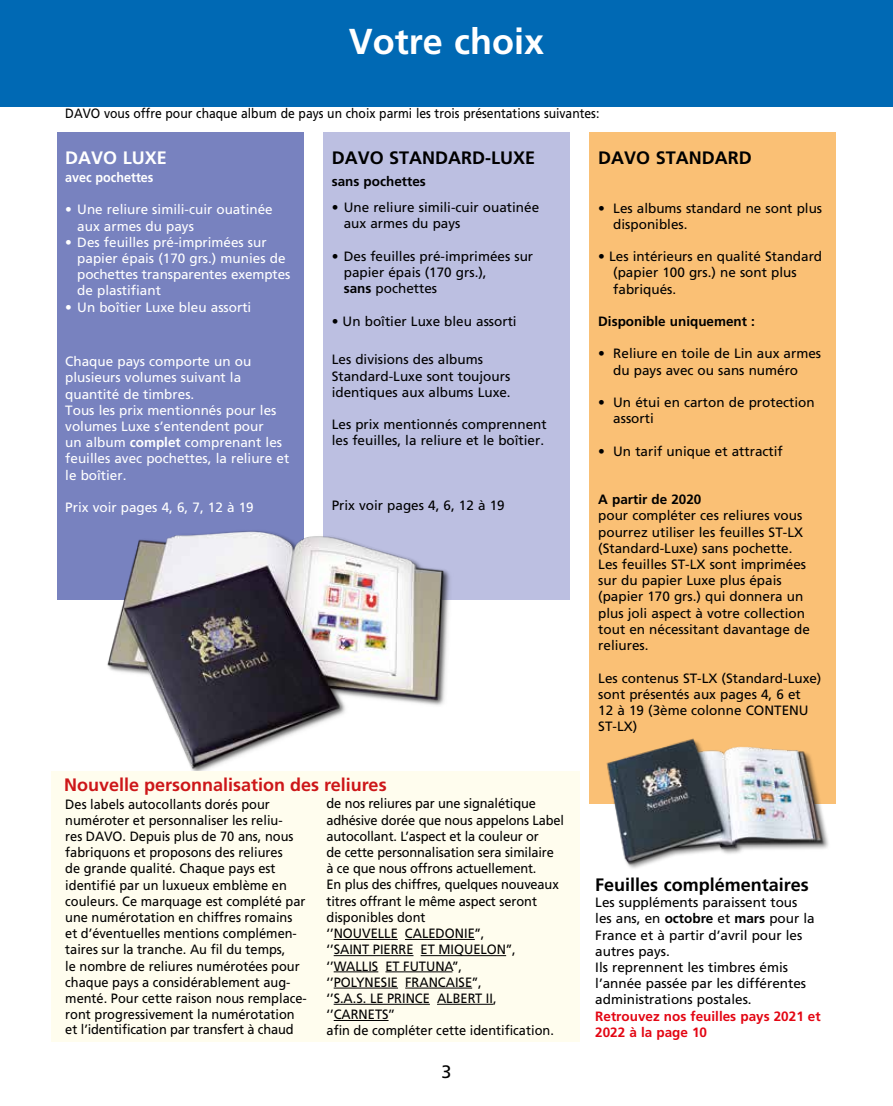
<style>
.page{position:relative;width:893px;height:1106px;background:#fff}
.page>*{position:absolute;margin:0;border:0;box-sizing:border-box;transform-origin:0 0}
.t1{font:700 36px "Frutiger LT Std";color:#fff}
.t2{font:700 18px "Frutiger LT Std";color:#000}
.t3{font:700 18px "Frutiger LT Std";color:#cd1719}
.t4{font:700 18px "Frutiger LT Std";color:#fff}
.t5{font:18px "Frutiger LT Std";color:#000}
.t6{font:13.5px/16.2px "Frutiger LT Std";color:#000}
.t7{font:13.5px/16px "Frutiger LT Std";color:#000;scale:.95 1}
.t8{font:13.5px/16.2px "Frutiger LT Std";color:#fff}
.t9{font:13.5px "Frutiger LT Std";color:#000;scale:.9 1}
.t10{font:700 13.5px "Frutiger LT Std";color:#000}
.t11{font:700 13.5px/16.2px "Frutiger LT Std";color:#e30613}
.t12{font:700 13.5px "Frutiger LT Std";color:#fff;scale:.93 1}
.s1{font-weight:700}
</style>
<div class="page">
<div style="left:0;top:0;width:893px;height:106px;background:#0069b4"></div>
<div style="left:57px;top:132px;width:247px;height:468px;background:#7882bf"></div>
<div style="left:323px;top:132px;width:247px;height:468px;background:#bcbfe1"></div>
<div style="left:589px;top:132px;width:247px;height:671px;background:#fac075"></div>
<img style="left:601px;top:738px;width:226px;height:131px">
<img style="left:107px;top:530px;width:343px;height:241px">
<div style="left:51px;top:771px;width:529px;height:271px;background:#fffdee"></div>
<hr style="left:334px;top:939px;width:64px;height:1px;background:#000">
<hr style="left:405px;top:939px;width:70px;height:1px;background:#000">
<hr style="left:334px;top:955px;width:79px;height:1px;background:#000">
<hr style="left:421px;top:955px;width:85px;height:1px;background:#000">
<hr style="left:334px;top:971px;width:44px;height:1px;background:#000">
<hr style="left:385px;top:971px;width:67px;height:1px;background:#000">
<hr style="left:334px;top:987px;width:64px;height:1px;background:#000">
<hr style="left:405px;top:987px;width:67px;height:1px;background:#000">
<hr style="left:334px;top:1004px;width:96px;height:1px;background:#000">
<hr style="left:437px;top:1004px;width:56px;height:1px;background:#000">
<hr style="left:334px;top:1020px;width:55px;height:1px;background:#000">
<h1 class="t1" style="left:349px;top:20px;width:197px">Votre choix</h1>
<p class="t9" style="left:65px;top:105px;width:595px">DAVO vous offre pour chaque album de pays un choix parmi les trois présentations suivantes:</p>
<h2 class="t4" style="left:65px;top:147px;width:103px">DAVO LUXE</h2>
<p class="t12" style="left:65px;top:169px;width:96px">avec pochettes</p>
<p class="t8" style="left:77px;top:201px;width:197px;text-indent:-12px">• Une reliure simili-cuir ouatinée aux armes du pays</p>
<p class="t8" style="left:77px;top:234px;width:215px;text-indent:-12px">• Des feuilles pré-imprimées sur papier épais (170 grs.) munies de pochettes transparentes exemptes de plastifiant</p>
<p class="t8" style="left:65px;top:299px;width:188px">• Un boîtier Luxe bleu assorti</p>
<h2 class="t2" style="left:332px;top:147px;width:205px">DAVO STANDARD-LUXE</h2>
<p class="t10" style="left:332px;top:173px;width:96px">sans pochettes</p>
<p class="t6" style="left:344px;top:199px;width:197px;text-indent:-12px">• Une reliure simili-cuir ouatinée aux armes du pays</p>
<p class="t6" style="left:344px;top:248px;width:191px;text-indent:-12px">• Des feuilles pré-imprimées sur papier épais (170 grs.),<br><span class="s1">sans</span> pochettes</p>
<p class="t6" style="left:332px;top:313px;width:186px">• Un boîtier Luxe bleu assorti</p>
<p class="t6" style="left:332px;top:351px;width:180px">Les divisions des albums<br>Standard-Luxe sont toujours identiques aux albums Luxe.</p>
<p class="t6" style="left:332px;top:416px;width:216px">Les prix mentionnés comprennent les feuilles, la reliure et le boîtier.</p>
<h2 class="t2" style="left:598px;top:147px;width:155px">DAVO STANDARD</h2>
<p class="t6" style="left:613px;top:200px;width:210px;text-indent:-15px">• Les albums standard ne sont plus disponibles.</p>
<p class="t6" style="left:613px;top:248px;width:210px;text-indent:-15px">• Les intérieurs en qualité Standard (papier 100 grs.) ne sont plus fabriqués.</p>
<p class="t10" style="left:598px;top:313px;width:158px">Disponible uniquement :</p>
<p class="t6" style="left:598px;top:345px;width:224px;text-align:center">• Reliure en toile de Lin aux armes du pays avec ou sans numéro</p>
<p class="t6" style="left:613px;top:394px;width:203px;text-indent:-15px">• Un étui en carton de protection assorti</p>
<p class="t6" style="left:598px;top:443px;width:186px">• Un tarif unique et attractif</p>
<p class="t10" style="left:598px;top:491px;width:105px">A partir de 2020</p>
<p class="t6" style="left:598px;top:507px;width:213px">pour compléter ces reliures vous pourrez utiliser les feuilles ST-LX (Standard-Luxe) sans pochette.<br>Les feuilles ST-LX sont imprimées sur du papier Luxe plus épais (papier 170 grs.) qui donnera un plus joli aspect à votre collection tout en nécessitant davantage de reliures.</p>
<p class="t6" style="left:598px;top:669px;width:225px">Les contenus ST-LX (Standard-Luxe) sont présentés aux pages 4, 6 et<br>12 à 19 (3ème colonne CONTENU<br>ST-LX)</p>
<p class="t8" style="left:65px;top:353px;width:225px">Chaque pays comporte un ou plusieurs volumes suivant la quantité de timbres.<br>Tous les prix mentionnés pour les volumes Luxe s’entendent pour<br>un album <span class="s1">complet</span> comprenant les feuilles avec pochettes, la reliure et le boîtier.</p>
<p class="t8" style="left:65px;top:499px;width:190px">Prix voir pages 4, 6, 7, 12 à 19</p>
<p class="t6" style="left:332px;top:497px;width:174px">Prix voir pages 4, 6, 12 à 19</p>
<h2 class="t3" style="left:64px;top:774px;width:324px">Nouvelle personnalisation des reliures</h2>
<p class="t7" style="left:65px;top:796px;width:256px">Des labels autocollants dorés pour numéroter et personnaliser les reliu-<br>res DAVO. Depuis plus de 70 ans, nous fabriquons et proposons des reliures<br>de grande qualité. Chaque pays est identifié par un luxueux emblème en couleurs. Ce marquage est complété par une numérotation en chiffres romains et d’éventuelles mentions complémen&shy;taires sur la tranche. Au fil du temps,<br>le nombre de reliures numérotées pour chaque pays a considérablement aug&shy;menté. Pour cette raison nous remplace&shy;ront progressivement la numérotation et l’identification par transfert à chaud</p>
<p class="t7" style="left:327px;top:795px;width:252px">de nos reliures par une signalétique adhésive dorée que nous appelons Label autocollant. L’aspect et la couleur or<br>de cette personnalisation sera similaire à ce que nous offrons actuellement.<br>En plus des chiffres, quelques nouveaux titres offrant le même aspect seront disponibles dont<br>‘’NOUVELLE CALEDONIE’’,<br>‘’SAINT PIERRE ET MIQUELON’’, ‘’WALLIS ET FUTUNA’’,<br>‘’POLYNESIE FRANCAISE’’,<br>‘’S.A.S. LE PRINCE ALBERT II, ‘’CARNETS’’<br>afin de compléter cette identification.</p>
<h2 class="t5" style="left:441px;top:1061px;width:12px">3</h2>
<h2 class="t2" style="left:595px;top:874px;width:215px">Feuilles complémentaires</h2>
<p class="t6" style="left:595px;top:894px;width:221px">Les suppléments paraissent tous les ans, en <span class="s1">octobre</span> et <span class="s1">mars</span> pour la<br>France et à partir d’avril pour les autres pays.<br>Ils reprennent les timbres émis l’année passée par les différentes administrations postales.</p>
<p class="t11" style="left:595px;top:1007px;width:227px">Retrouvez nos feuilles pays 2021 et<br>2022 à la page 10</p>
</div>
